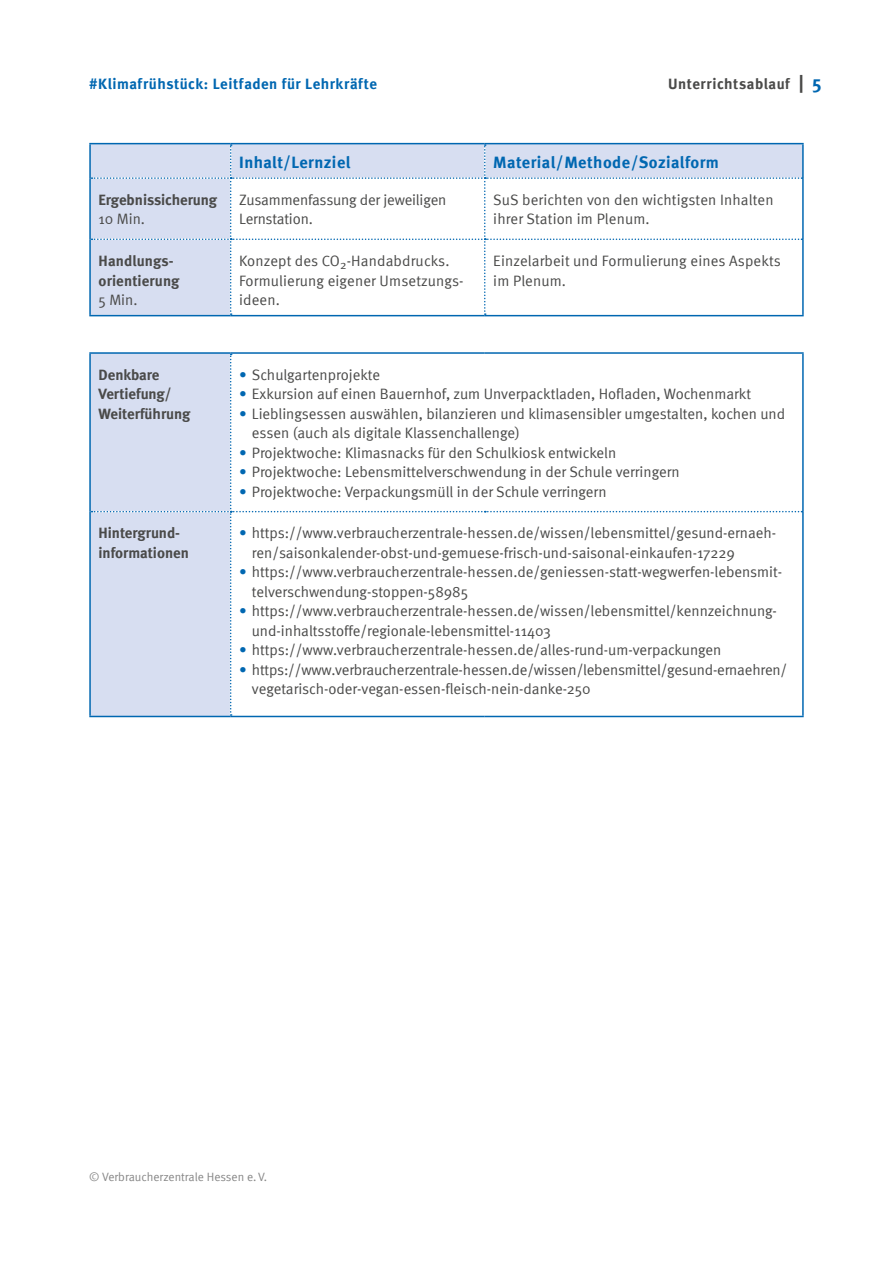
<style>
.page{position:relative;width:893px;height:1263px;background:#fff}
.page>*{position:absolute;margin:0;border:0;box-sizing:border-box;transform-origin:0 0}
.t1{font:700 18.75px "Meta";color:#0067b1}
.t2{font:700 16.5px "Meta";letter-spacing:.03em;color:#0067b1}
.t3{font:15px/19.5px "Meta Normal";color:#4a4a49}
.t4{font:700 15px/19.5px "Meta";color:#4a4a49}
.t5{font:700 15px "Meta";letter-spacing:.035em;color:#0067b1}
.t6{font:700 15px "Meta";letter-spacing:.03em;color:#4a4a49}
.t7{font:12px "Meta Normal";color:#878787}
.s1{font-size:18.75px}
.s2{color:#0067b1}
</style>
<div class="page">
<hr style="left:89px;top:144px;width:2px;height:34px;background:#0067b1">
<hr style="left:89px;top:143px;width:142px;height:1px;background:#0067b1">
<hr style="left:231px;top:143px;width:254px;height:1px;background:#0067b1">
<hr style="left:485px;top:143px;width:319px;height:1px;background:#0067b1">
<hr style="left:802px;top:144px;width:2px;height:34px;background:#0067b1">
<hr style="left:89px;top:178px;width:2px;height:61px;background:#0067b1">
<hr style="left:802px;top:178px;width:2px;height:61px;background:#0067b1">
<hr style="left:89px;top:239px;width:2px;height:76px;background:#0067b1">
<svg style="left:92px;top:144px;width:710px;height:171px"></svg>
<hr style="left:802px;top:239px;width:2px;height:76px;background:#0067b1">
<hr style="left:89px;top:354px;width:2px;height:158px;background:#0067b1">
<hr style="left:802px;top:354px;width:2px;height:158px;background:#0067b1">
<hr style="left:89px;top:512px;width:2px;height:204px;background:#0067b1">
<hr style="left:89px;top:716px;width:142px;height:1px;background:#0067b1">
<svg style="left:92px;top:354px;width:710px;height:362px"></svg>
<hr style="left:231px;top:716px;width:254px;height:1px;background:#0067b1">
<hr style="left:485px;top:716px;width:319px;height:1px;background:#0067b1">
<hr style="left:802px;top:512px;width:2px;height:204px;background:#0067b1">
<hr style="left:89px;top:315px;width:142px;height:1px;background:#0067b1">
<hr style="left:231px;top:315px;width:254px;height:1px;background:#0067b1">
<hr style="left:485px;top:315px;width:319px;height:1px;background:#0067b1">
<hr style="left:89px;top:352px;width:142px;height:2px;background:#0067b1">
<hr style="left:231px;top:352px;width:254px;height:2px;background:#0067b1">
<hr style="left:485px;top:352px;width:319px;height:2px;background:#0067b1">
<p class="t6" style="left:668px;top:75px;width:137px">Unterrichtsablauf <span class="s1">|</span></p>
<p class="t5" style="left:89px;top:75px;width:289px">#Klimafrühstück: Leitfaden für Lehrkräfte</p>
<p class="t1" style="left:812px;top:72px;width:11px">5</p>
<p class="t4" style="left:99px;top:190px;width:120px">Ergebnissicherung</p>
<p class="t3" style="left:99px;top:209px;width:48px">10 Min.</p>
<p class="t4" style="left:99px;top:251px;width:83px">Handlungs&shy;orientierung</p>
<p class="t3" style="left:99px;top:290px;width:40px">5 Min.</p>
<p class="t2" style="left:239px;top:152px;width:113px">Inhalt/Lernziel</p>
<p class="t2" style="left:493px;top:152px;width:227px">Material/Methode/Sozialform</p>
<p class="t3" style="left:239px;top:190px;width:209px">Zusammenfassung der jeweiligen<br>Lernstation.</p>
<p class="t3" style="left:493px;top:190px;width:282px">SuS berichten von den wichtigsten Inhalten ihrer Station im Plenum.</p>
<p class="t3" style="left:239px;top:251px;width:226px">Konzept des CO<sub>2</sub>-Handabdrucks.<br>Formulierung eigener Umsetzungs&shy;ideen.</p>
<p class="t3" style="left:493px;top:251px;width:289px">Einzelarbeit und Formulierung eines Aspekts im Plenum.</p>
<p class="t4" style="left:99px;top:365px;width:94px">Denkbare<br>Vertiefung/<br>Weiterführung</p>
<p class="t3" style="left:239px;top:365px;width:142px"><span class="s2">•</span> Schulgartenprojekte</p>
<p class="t3" style="left:239px;top:384px;width:513px"><span class="s2">•</span> Exkursion auf einen Bauernhof, zum Unverpacktladen, Hofladen, Wochenmarkt</p>
<p class="t3" style="left:252px;top:404px;width:535px;text-indent:-13px"><span class="s2">•</span> Lieblingsessen auswählen, bilanzieren und klimasensibler umgestalten, kochen und essen (auch als digitale Klassenchallenge)</p>
<p class="t3" style="left:239px;top:443px;width:379px"><span class="s2">•</span> Projektwoche: Klimasnacks für den Schulkiosk entwickeln</p>
<p class="t3" style="left:239px;top:462px;width:442px"><span class="s2">•</span> Projektwoche: Lebensmittelverschwendung in der Schule verringern</p>
<p class="t3" style="left:239px;top:482px;width:369px"><span class="s2">•</span> Projektwoche: Verpackungsmüll in der Schule verringern</p>
<p class="t4" style="left:99px;top:523px;width:92px">Hintergrund&shy;informationen</p>
<p class="t3" style="left:252px;top:523px;width:526px;text-indent:-13px"><span class="s2">•</span> https://www.verbraucherzentrale-hessen.de/wissen/lebensmittel/gesund-ernaeh&shy;ren/saisonkalender-obst-und-gemuese-frisch-und-saisonal-einkaufen-17229</p>
<p class="t3" style="left:252px;top:562px;width:532px;text-indent:-13px"><span class="s2">•</span> https://www.verbraucherzentrale-hessen.de/geniessen-statt-wegwerfen-lebensmit&shy;telverschwendung-stoppen-58985</p>
<p class="t3" style="left:252px;top:601px;width:526px;text-indent:-13px"><span class="s2">•</span> https://www.verbraucherzentrale-hessen.de/wissen/lebensmittel/kennzeichnung&shy;und-inhaltsstoffe/regionale-lebensmittel-11403</p>
<p class="t3" style="left:239px;top:640px;width:484px"><span class="s2">•</span> https://www.verbraucherzentrale-hessen.de/alles-rund-um-verpackungen</p>
<p class="t3" style="left:252px;top:660px;width:537px;text-indent:-13px"><span class="s2">•</span> https://www.verbraucherzentrale-hessen.de/wissen/lebensmittel/gesund-ernaehren/ vegetarisch-oder-vegan-essen-fleisch-nein-danke-250</p>
<p class="t7" style="left:89px;top:1169px;width:179px">© Verbraucherzentrale Hessen e. V.</p>
</div>
